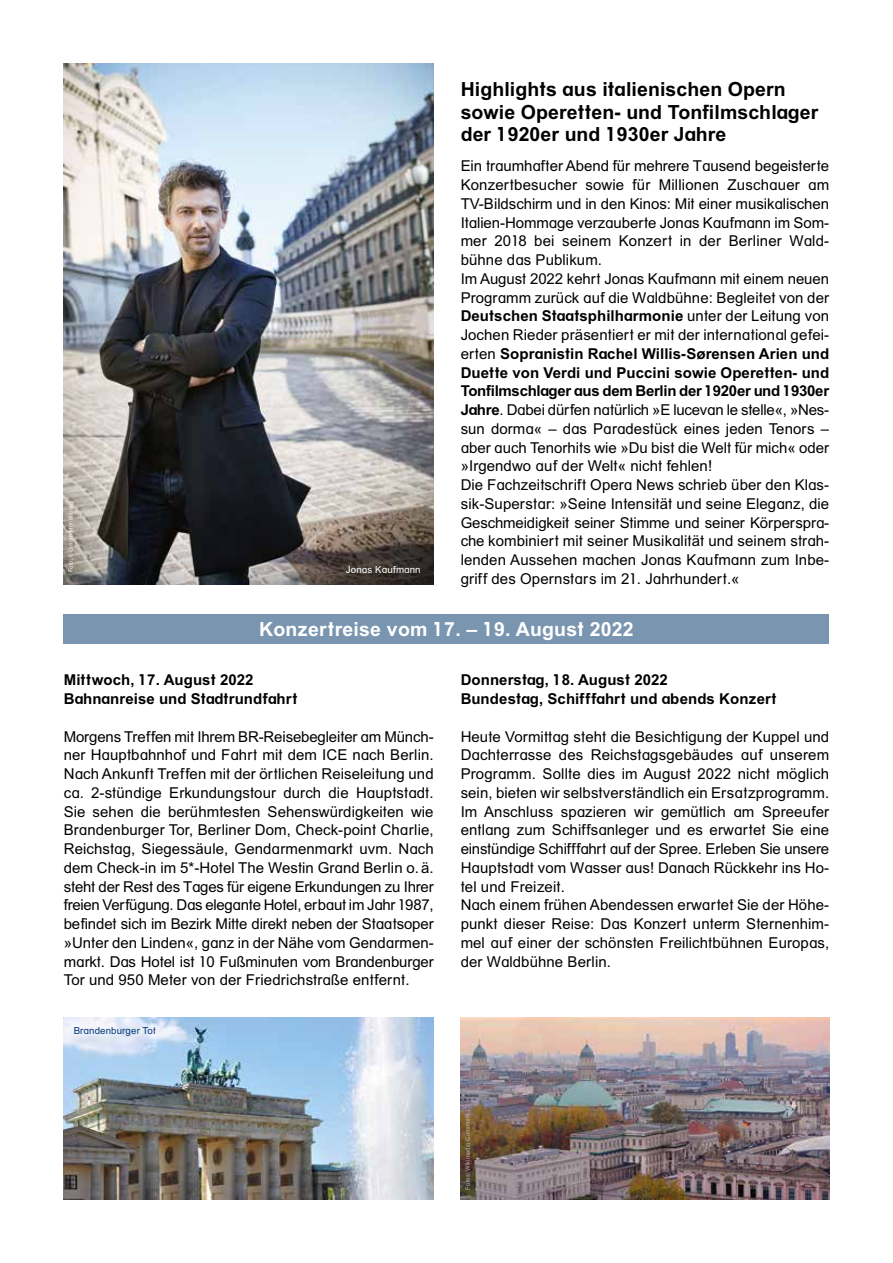
<style>
.page{position:relative;width:893px;height:1263px;background:#fff}
.page>*{position:absolute;margin:0;border:0;box-sizing:border-box;transform-origin:0 0}
.t1{font:700 19.5px/22.5px "BR";letter-spacing:.005em;color:#000}
.t2{font:700 19.5px "BR";letter-spacing:.01em;color:#fff}
.t3{font:15px/18.8px "BR";letter-spacing:.005em;color:#000}
.t4{font:700 15px/18.8px "BR";letter-spacing:.005em;color:#000}
.t5{font:9.75px "BR";letter-spacing:.01em;color:#023b7e}
.t6{font:9.75px "BR";letter-spacing:.01em;color:#fff}
.t7{font:6px "BR";letter-spacing:.01em;color:#b3b2b2}
.t8{font:6px "BR";letter-spacing:.01em;color:#ededed}
.s1{font-weight:700}
</style>
<div class="page">
<div style="left:64px;top:614px;width:765px;height:30px;background:#7a95b0"></div>
<img style="left:64px;top:64px;width:369px;height:520px">
<img style="left:64px;top:1018px;width:370px;height:181px">
<img style="left:461px;top:1018px;width:368px;height:181px">
<p class="t8" style="left:67px;top:572px;width:73px;rotate:-90deg">Foto: ©Gregor Hohenberg</p>
<p class="t6" style="left:346px;top:562px;width:76px">Jonas Kaufmann</p>
<h1 class="t1" style="left:461px;top:79px;width:359px">Highlights aus italienischen Opern sowie Operetten- und Tonfilmschlager der 1920er und 1930er Jahre</h1>
<p class="t3" style="left:461px;top:157px;width:370px">Ein traumhafter Abend für mehrere Tausend begeisterte Konzertbesucher sowie für Millionen Zuschauer am TV-Bildschirm und in den Kinos: Mit einer musikalischen Italien-Hommage verzauberte Jonas Kaufmann im Som&shy;mer 2018 bei seinem Konzert in der Berliner Wald&shy;bühne das Publikum.<br>Im August 2022 kehrt Jonas Kaufmann mit einem neuen Programm zurück auf die Waldbühne: Begleitet von der <span class="s1">Deutschen Staatsphilharmonie</span> unter der Leitung von Jochen Rieder präsentiert er mit der international gefei&shy;erten <span class="s1">Sopranistin Rachel Willis-Sørensen Arien und Duette von Verdi und Puccini sowie Operetten- und Tonfilmschlager aus dem Berlin der 1920er und 1930er Jahre</span>. Dabei dürfen natürlich »E lucevan le stelle«, »Nes&shy;sun dorma« – das Paradestück eines jeden Tenors – aber auch Tenorhits wie »Du bist die Welt für mich« oder »Irgendwo auf der Welt« nicht fehlen!<br>Die Fachzeitschrift Opera News schrieb über den Klas&shy;sik-Superstar: »Seine Intensität und seine Eleganz, die Geschmeidigkeit seiner Stimme und seiner Körperspra&shy;che kombiniert mit seiner Musikalität und seinem strah&shy;lenden Aussehen machen Jonas Kaufmann zum Inbe&shy;griff des Opernstars im 21. Jahrhundert.«</p>
<h1 class="t2" style="left:259px;top:616px;width:376px">Konzertreise vom 17. – 19. August 2022</h1>
<p class="t4" style="left:64px;top:671px;width:235px">Mittwoch, 17. August 2022<br>Bahnanreise und Stadtrundfahrt</p>
<p class="t3" style="left:64px;top:727px;width:371px;text-align:justify">Morgens Treffen mit Ihrem BR-Reisebegleiter am Münch&shy;ner Hauptbahnhof und Fahrt mit dem ICE nach Berlin.<br>Nach Ankunft Treffen mit der örtlichen Reiseleitung und ca. 2-stündige Erkundungstour durch die Hauptstadt.<br>Sie sehen die berühmtesten Sehenswürdigkeiten wie Brandenburger Tor, Berliner Dom, Check-point Charlie, Reichstag, Siegessäule, Gendarmenmarkt uvm. Nach dem Check-in im 5*-Hotel The Westin Grand Berlin o. ä. steht der Rest des Tages für eigene Erkundungen zu Ihrer freien Verfügung. Das elegante Hotel, erbaut im Jahr 1987, befindet sich im Bezirk Mitte direkt neben der Staatsoper »Unter den Linden«, ganz in der Nähe vom Gendarmen&shy;markt. Das Hotel ist 10 Fußminuten vom Brandenburger Tor und 950 Meter von der Friedrichstraße entfernt.</p>
<p class="t5" style="left:74px;top:1024px;width:84px">Brandenburger Tot</p>
<p class="t4" style="left:461px;top:671px;width:317px">Donnerstag, 18. August 2022<br>Bundestag, Schifffahrt und abends Konzert</p>
<p class="t3" style="left:461px;top:727px;width:370px">Heute Vormittag steht die Besichtigung der Kuppel und Dachterrasse des Reichstagsgebäudes auf unserem Programm. Sollte dies im August 2022 nicht möglich sein, bieten wir selbstverständlich ein Ersatzprogramm.<br>Im Anschluss spazieren wir gemütlich am Spreeufer entlang zum Schiffsanleger und es erwartet Sie eine einstündige Schifffahrt auf der Spree. Erleben Sie unsere Hauptstadt vom Wasser aus! Danach Rückkehr ins Ho&shy;tel und Freizeit.<br>Nach einem frühen Abendessen erwartet Sie der Höhe&shy;punkt dieser Reise: Das Konzert unterm Sternenhim&shy;mel auf einer der schönsten Freilichtbühnen Europas, der Waldbühne Berlin.</p>
<p class="t7" style="left:464px;top:1189px;width:78px;rotate:-90deg">Fotos: Wikimedia Commons</p>
</div>
